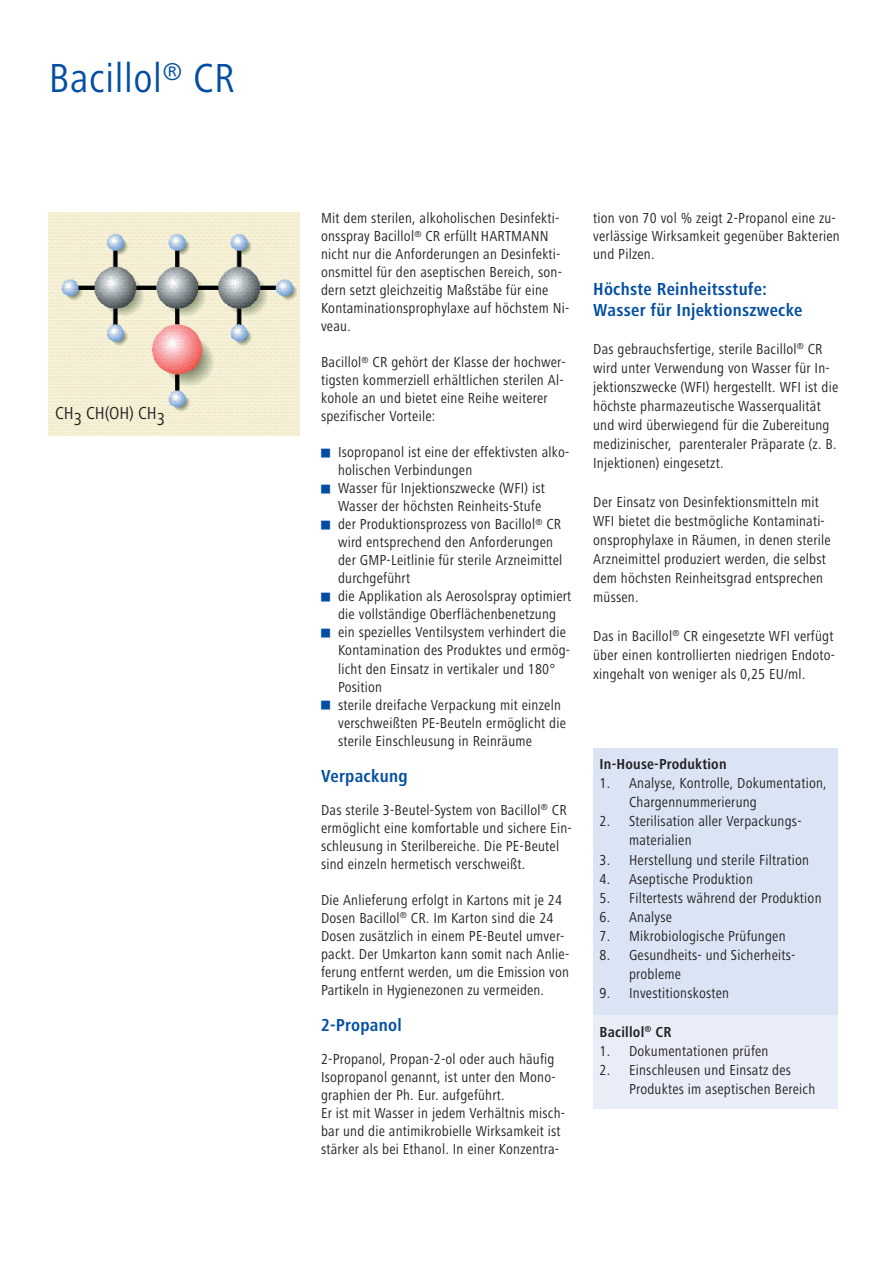
<style>
.page{position:relative;width:893px;height:1263px;background:#fff}
.page>*{position:absolute;margin:0;border:0;box-sizing:border-box;transform-origin:0 0}
.t1{font:42px "Hartmann";letter-spacing:.015em;color:#034ea2}
.t2{font:700 18px/21px "Hartmann";letter-spacing:.015em;color:#034ea2}
.t3{font:18px "Hartmann";color:#231f20}
.t4{font:15px/18px "Hartmann";letter-spacing:.015em;color:#231f20}
.t5{font:700 15px "Hartmann";letter-spacing:.015em;color:#231f20}
.s1{color:#034ea2}
</style>
<div class="page">
<div style="left:593px;top:748px;width:245px;height:266px;background:#dae4f4"></div>
<div style="left:593px;top:1016px;width:245px;height:93px;background:#e8edf8"></div>
<img style="left:49px;top:213px;width:251px;height:223px">
<h1 class="t1" style="left:49px;top:62px;width:187px">Bacillol<sup>®</sup> CR</h1>
<p class="t3" style="left:55px;top:406px;width:112px">CH3 CH(OH) CH3</p>
<p class="t4" style="left:321px;top:211px;width:250px">Mit dem sterilen, alkoholischen Desinfekti&shy;onsspray Bacillol<sup>®</sup> CR erfüllt HARTMANN nicht nur die Anforderungen an Desinfekti&shy;onsmittel für den aseptischen Bereich, son&shy;dern setzt gleichzeitig Maßstäbe für eine Kontaminationsprophylaxe auf höchstem Ni&shy;veau.</p>
<p class="t4" style="left:321px;top:355px;width:246px">Bacillol<sup>®</sup> CR gehört der Klasse der hochwer&shy;tigsten kommerziell erhältlichen sterilen Al&shy;kohole an und bietet eine Reihe weiterer spezifischer Vorteile:</p>
<p class="t4" style="left:338px;top:445px;width:233px;text-indent:-17px"><span class="s1">■</span> Isopropanol ist eine der effektivsten alko&shy;holischen Verbindungen</p>
<p class="t4" style="left:321px;top:481px;width:225px;text-align:right"><span class="s1">■</span> Wasser für Injektionszwecke (WFI) ist<br>Wasser der höchsten Reinheits-Stufe</p>
<p class="t4" style="left:338px;top:517px;width:226px;text-indent:-17px"><span class="s1">■</span> der Produktionsprozess von Bacillol<sup>®</sup> CR wird entsprechend den Anforderungen der GMP-Leitlinie für sterile Arzneimittel durchgeführt</p>
<p class="t4" style="left:321px;top:589px;width:252px;text-align:center"><span class="s1">■</span> die Applikation als Aerosolspray optimiert die vollständige Oberflächenbenetzung</p>
<p class="t4" style="left:338px;top:625px;width:234px;text-indent:-17px"><span class="s1">■</span> ein spezielles Ventilsystem verhindert die Kontamination des Produktes und ermög&shy;licht den Einsatz in vertikaler und 180° Position</p>
<p class="t4" style="left:338px;top:697px;width:229px;text-indent:-17px"><span class="s1">■</span> sterile dreifache Verpackung mit einzeln verschweißten PE-Beuteln ermöglicht die sterile Einschleusung in Reinräume</p>
<p class="t2" style="left:321px;top:766px;width:88px">Verpackung</p>
<p class="t4" style="left:321px;top:802px;width:252px">Das sterile 3-Beutel-System von Bacillol<sup>®</sup> CR ermöglicht eine komfortable und sichere Ein&shy;schleusung in Sterilbereiche. Die PE-Beutel sind einzeln hermetisch verschweißt.</p>
<p class="t4" style="left:321px;top:892px;width:250px">Die Anlieferung erfolgt in Kartons mit je 24<br>Dosen Bacillol<sup>®</sup> CR. Im Karton sind die 24<br>Dosen zusätzlich in einem PE-Beutel umver&shy;packt. Der Um karton kann somit nach Anlie&shy;ferung entfernt werden, um die Emission von Partikeln in Hygienezonen zu vermeiden.</p>
<p class="t2" style="left:321px;top:1015px;width:82px">2-Propanol</p>
<p class="t4" style="left:321px;top:1051px;width:246px">2-Propanol, Propan-2-ol oder auch häufig Isopropanol genannt, ist unter den Mono&shy;graphien der Ph. Eur. aufgeführt.<br>Er ist mit Wasser in jedem Verhältnis misch&shy;bar und die antimikrobielle Wirksamkeit ist stärker als bei Ethanol. In einer Konzentra-</p>
<p class="t4" style="left:593px;top:211px;width:248px">tion von 70 vol % zeigt 2-Propanol eine zu&shy;verlässige Wirksamkeit gegenüber Bakterien und Pilzen.</p>
<p class="t2" style="left:593px;top:280px;width:211px">Höchste Reinheitsstufe:<br>Wasser für Injektionszwecke</p>
<p class="t4" style="left:593px;top:340px;width:247px;line-height:19.2px">Das gebrauchsfertige, sterile Bacillol<sup>®</sup> CR wird unter Verwendung von Wasser für In&shy;jektionszwecke (WFI) hergestellt. WFI ist die höchste pharmazeutische Wasserqualität und wird überwiegend für die Zubereitung medizinischer, parenteraler Präparate (z. B.<br>Injek tionen) eingesetzt.</p>
<p class="t4" style="left:593px;top:493px;width:239px;line-height:19.2px">Der Einsatz von Desinfektionsmitteln mit WFI bietet die bestmögliche Kontaminati&shy;onsprophylaxe in Räumen, in denen sterile Arzneimittel produziert werden, die selbst dem höchsten Reinheitsgrad entsprechen müssen.</p>
<p class="t4" style="left:593px;top:627px;width:243px;line-height:19.2px;text-align:justify">Das in Bacillol<sup>®</sup> CR eingesetzte WFI verfügt über einen kontrollierten niedrigen Endoto&shy;xingehalt von weniger als 0,25 EU/ml.</p>
<p class="t5" style="left:600px;top:758px;width:129px">In-House-Produktion</p>
<p class="t4" style="left:629px;top:775px;width:199px;line-height:19.2px;text-indent:-29px">1. Analyse, Kontrolle, Dokumentation,<br>Chargen nummerierung</p>
<p class="t4" style="left:629px;top:813px;width:174px;line-height:19.2px;text-indent:-29px">2. Sterilisation aller Verpackungs&shy;materialien</p>
<p class="t4" style="left:600px;top:852px;width:211px">3. Herstellung und sterile Filtration</p>
<p class="t4" style="left:600px;top:871px;width:155px">4. Aseptische Produktion</p>
<p class="t4" style="left:600px;top:890px;width:224px">5. Filtertests während der Produktion</p>
<p class="t4" style="left:600px;top:909px;width:74px">6. Analyse</p>
<p class="t4" style="left:600px;top:928px;width:188px">7. Mikrobiologische Prüfungen</p>
<p class="t4" style="left:629px;top:947px;width:168px;line-height:19.2px;text-indent:-29px">8. Gesundheits- und Sicherheits&shy;probleme</p>
<p class="t4" style="left:600px;top:986px;width:131px">9. Investitionskosten</p>
<p class="t5" style="left:600px;top:1026px;width:74px">Bacillol<sup>®</sup> CR</p>
<p class="t4" style="left:600px;top:1043px;width:170px">1. Dokumentationen prüfen</p>
<p class="t4" style="left:629px;top:1062px;width:188px;line-height:19.2px;text-indent:-29px">2. Einschleusen und Einsatz des<br>Produktes im aseptischen Bereich</p>
</div>
